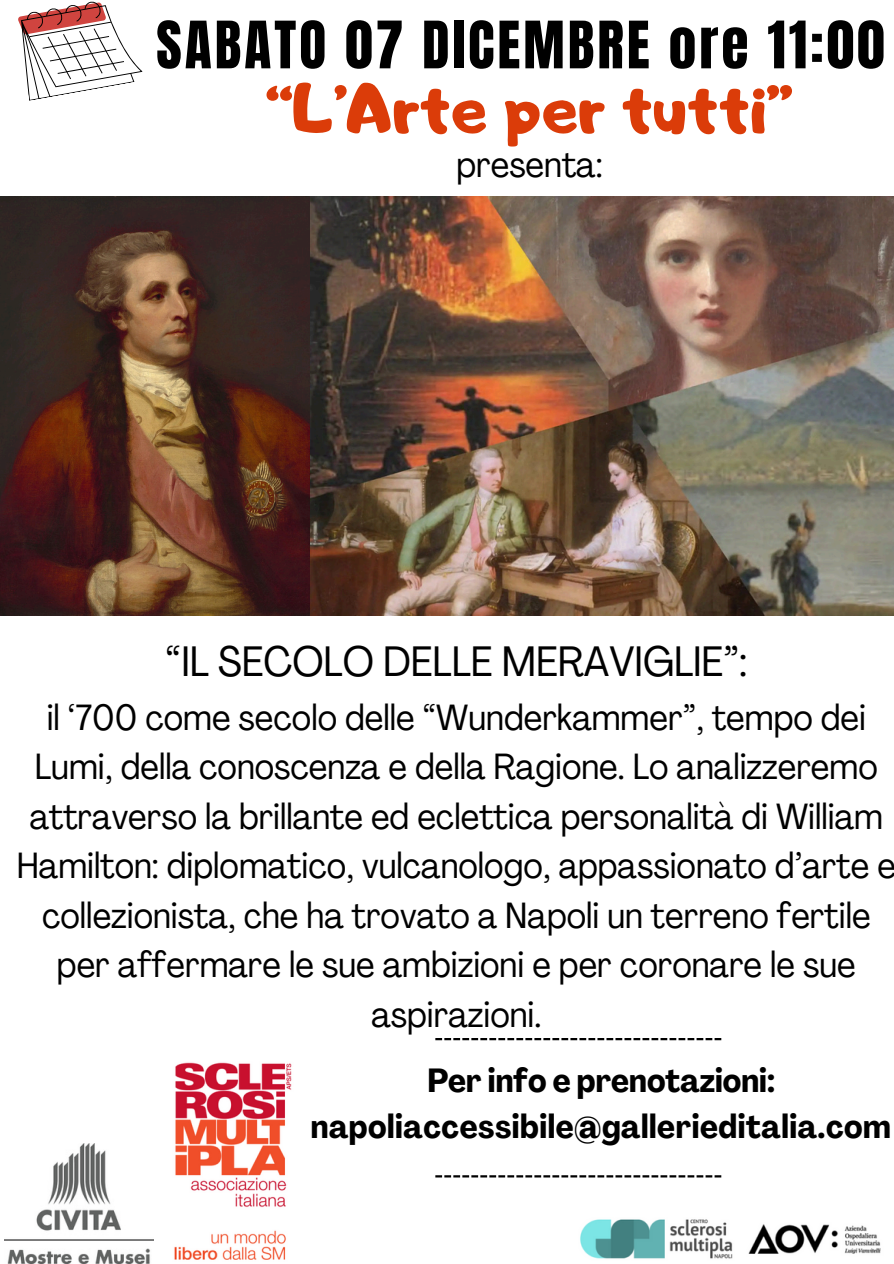
<style>
.page{position:relative;width:894px;height:1264px;background:#fff}
.page>*{position:absolute;margin:0;border:0;box-sizing:border-box;transform-origin:0 0}
.t1{font:66px "Adigiana Toybox";color:#db3c09}
.t2{font:55.5px "Anton";letter-spacing:.055em;color:#000}
.t3{font:condensed 42px "Agrandir";color:#000}
.t4{font:condensed 36px/49.5px "Agrandir";color:#000;text-align:center}
.t5{font:700 condensed 33px/46.2px "Agrandir";letter-spacing:.015em;color:#000;text-align:center}
</style>
<div class="page">
<img style="left:580px;top:1219px;width:301px;height:40px">
<img style="left:4px;top:1143px;width:150px;height:120px">
<img style="left:174px;top:1062px;width:118px;height:198px">
<svg style="left:18px;top:1px;width:125px;height:100px"></svg>
<svg style="left:435px;top:1038px;width:286px;height:2px"></svg>
<svg style="left:435px;top:1175px;width:286px;height:2px"></svg>
<img style="left:0;top:196px;width:311px;height:420px">
<img style="left:311px;top:196px;width:582px;height:420px">
<p class="t2" style="left:156px;top:5px;width:729px">SABATO 07 DICEMBRE ore 11:00</p>
<p class="t1" style="left:266px;top:66px;width:528px">“L’Arte per tutti”</p>
<p class="t4" style="left:456px;top:143px;width:148px">presenta:</p>
<p class="t3" style="left:165px;top:644px;width:583px">“IL SECOLO DELLE MERAVIGLIE”:</p>
<p class="t4" style="left:17px;top:696px;width:880px">il ‘700 come secolo delle “Wunderkammer”, tempo dei Lumi, della conoscenza e della Ragione. Lo analizzeremo attraverso la brillante ed eclettica personalità di William Hamilton: diplomatico, vulcanologo, appassionato d’arte e collezionista, che ha trovato a Napoli un terreno fertile per affermare le sue ambizioni e per coronare le sue aspirazioni.</p>
<h3 class="t5" style="left:311px;top:1060px;width:581px">Per info e prenotazioni: napoliaccessibile@gallerieditalia.com</h3>
</div>
